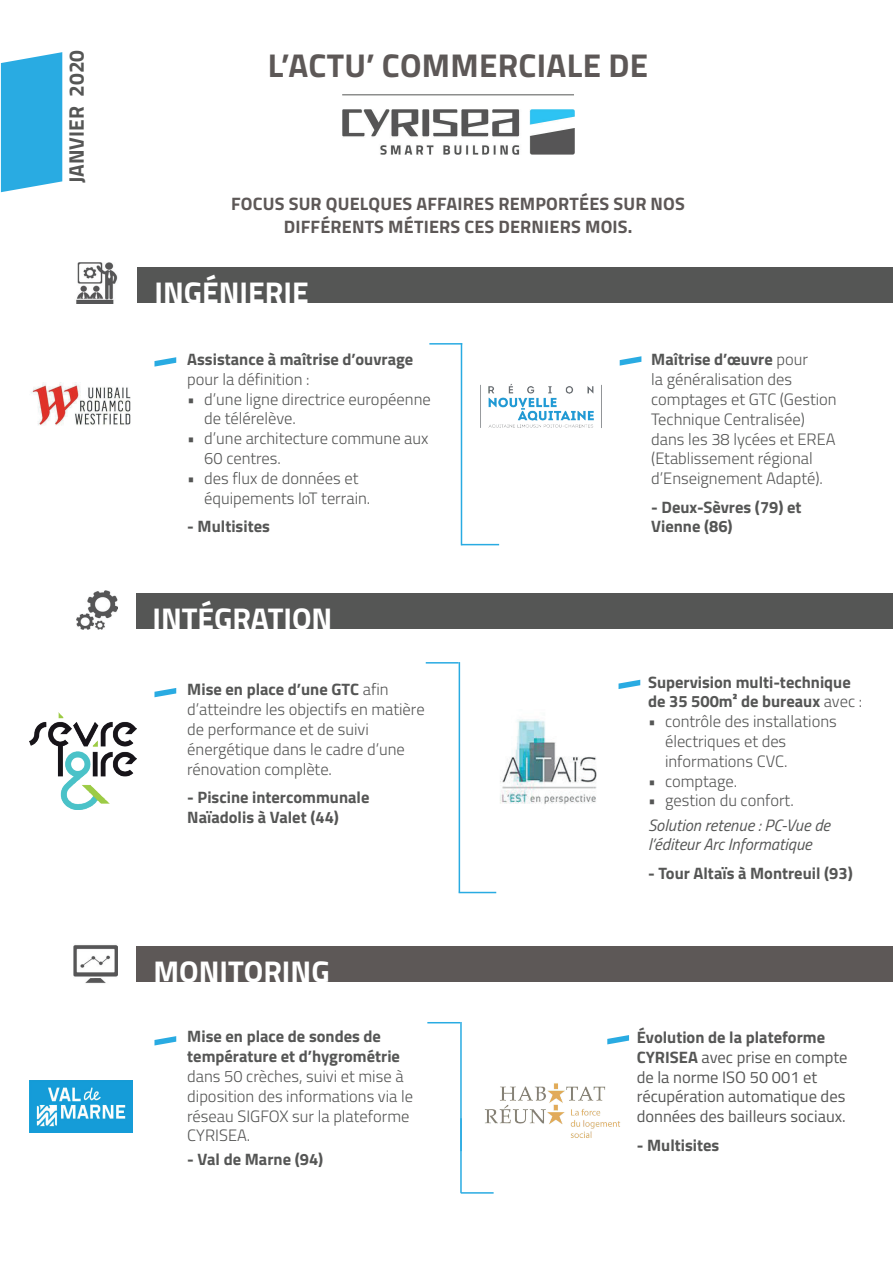
<style>
.page{position:relative;width:893px;height:1263px;background:#fff}
.page>*{position:absolute;margin:0;border:0;box-sizing:border-box;transform-origin:0 0}
.t1{font:700 33px "Titillium";letter-spacing:.01em;color:#5d5857}
.t2{font:700 30px "Titillium";color:#fff}
.t3{font:700 21px "Titillium";color:#555655}
.t4{font:700 18px/22.5px "Titillium";letter-spacing:.01em;color:#5d5857;text-align:center}
.t5{font:300 16.5px/19.8px "Titillium";color:#555655}
.t6{font:700 16.5px/19.8px "Titillium";color:#555655}
.t7{font:16.5px/19.8px "Titillium";color:#555655}
.t8{font:italic 16.5px/19.8px "Titillium";color:#555655}
.s1{font-weight:700}
.s2{font-weight:300}
</style>
<div class="page">
<div style="left:137px;top:268px;width:756px;height:35px;background:#555655"></div>
<img style="left:342px;top:109px;width:232px;height:45px">
<hr style="left:342px;top:94px;width:232px;height:1px;background:#555655">
<svg style="left:1px;top:52px;width:61px;height:140px;background:#39b1e4"></svg>
<img style="left:76px;top:263px;width:42px;height:40px">
<div style="left:136px;top:593px;width:757px;height:35px;background:#555655"></div>
<div style="left:136px;top:946px;width:757px;height:35px;background:#5d5857"></div>
<img style="left:77px;top:590px;width:40px;height:40px">
<img style="left:73px;top:945px;width:44px;height:39px">
<svg style="left:154px;top:1036px;width:22px;height:9px"></svg>
<hr style="left:427px;top:1022px;width:33px;height:1px;background:#29abe2">
<hr style="left:460px;top:1022px;width:2px;height:171px;background:#29abe2">
<hr style="left:461px;top:1192px;width:33px;height:2px;background:#29abe2">
<svg style="left:620px;top:356px;width:21px;height:10px"></svg>
<svg style="left:154px;top:357px;width:22px;height:10px"></svg>
<hr style="left:429px;top:343px;width:33px;height:2px;background:#29abe2">
<hr style="left:461px;top:343px;width:1px;height:202px;background:#29abe2">
<hr style="left:461px;top:544px;width:38px;height:1px;background:#29abe2">
<svg style="left:154px;top:688px;width:22px;height:9px"></svg>
<hr style="left:426px;top:662px;width:33px;height:1px;background:#29abe2">
<hr style="left:459px;top:662px;width:1px;height:230px;background:#29abe2">
<hr style="left:459px;top:892px;width:37px;height:1px;background:#29abe2">
<img style="left:480px;top:384px;width:122px;height:44px">
<img style="left:31px;top:382px;width:100px;height:44px">
<img style="left:30px;top:1081px;width:103px;height:51px">
<svg style="left:618px;top:680px;width:22px;height:9px"></svg>
<img style="left:500px;top:719px;width:97px;height:85px">
<img style="left:484px;top:1083px;width:137px;height:55px">
<svg style="left:607px;top:1035px;width:22px;height:9px"></svg>
<img style="left:30px;top:712px;width:107px;height:97px">
<p class="t3" style="left:60px;top:183px;width:135px;rotate:-90deg">JANVIER 2020</p>
<h1 class="t1" style="left:268px;top:40px;width:382px">L’ACTU’ COMMERCIALE DE</h1>
<p class="t4" style="left:231px;top:192px;width:455px">FOCUS SUR QUELQUES AFFAIRES REMPORTÉES SUR NOS<br>DIFFÉRENTS MÉTIERS CES DERNIERS MOIS.</p>
<h2 class="t2" style="left:154px;top:270px;width:156px">INGÉNIERIE</h2>
<p class="t6" style="left:187px;top:348px;width:228px">Assistance à maîtrise d’ouvrage</p>
<p class="t5" style="left:187px;top:368px;width:124px">pour la définition :</p>
<p class="t5" style="left:204px;top:388px;width:228px;text-indent:-17px">• d’une ligne directrice européenne de télérelève.</p>
<p class="t5" style="left:204px;top:428px;width:226px;text-indent:-17px">• d’une architecture commune aux<br>60 centres.</p>
<p class="t5" style="left:204px;top:467px;width:168px;text-indent:-17px">• des flux de données et équipements IoT terrain.</p>
<p class="t6" style="left:187px;top:515px;width:84px">- Multisites</p>
<h2 class="t2" style="left:152px;top:595px;width:181px">INTÉGRATION</h2>
<p class="t5" style="left:187px;top:679px;width:239px"><span class="s1">Mise en place d’une GTC</span> afin d’atteindre les objectifs en matière de performance et de suivi énergétique dans le cadre d’une rénovation complète.</p>
<p class="t6" style="left:187px;top:786px;width:184px">- Piscine intercommunale<br>Naïadolis à Valet (44)</p>
<h2 class="t2" style="left:154px;top:948px;width:178px">MONITORING</h2>
<p class="t6" style="left:187px;top:1026px;width:214px">Mise en place de sondes de température et d’hygrométrie</p>
<p class="t5" style="left:187px;top:1065px;width:227px">dans 50 crèches, suivi et mise à diposition des informations via le réseau SIGFOX sur la plateforme<br>CYRISEA.</p>
<p class="t6" style="left:187px;top:1149px;width:138px">- Val de Marne (94)</p>
<p class="t5" style="left:651px;top:349px;width:187px"><span class="s1">Maîtrise d’œuvre</span> pour<br>la généralisation des comptages et GTC (Gestion<br>Technique Centralisée) dans les 38 lycées et EREA (Etablissement régional d’Enseignement Adapté).</p>
<p class="t6" style="left:651px;top:496px;width:152px">- Deux-Sèvres (79) et<br>Vienne (86)</p>
<p class="t6" style="left:648px;top:671px;width:216px">Supervision multi-technique de 35 500m² de bureaux <span class="s2">avec :</span></p>
<p class="t5" style="left:665px;top:711px;width:173px;text-indent:-17px">• contrôle des installations électriques et des informations CVC.</p>
<p class="t5" style="left:648px;top:770px;width:91px">• comptage.</p>
<p class="t5" style="left:648px;top:790px;width:147px">• gestion du confort.</p>
<p class="t8" style="left:648px;top:814px;width:184px">Solution retenue : PC-Vue de l’éditeur Arc Informatique</p>
<p class="t6" style="left:648px;top:862px;width:206px">- Tour Altaïs à Montreuil (93)</p>
<p class="t7" style="left:637px;top:1026px;width:212px"><span class="s1">Évolution de la plateforme<br>CYRISEA</span> avec prise en compte de la norme ISO 50 001 et récupération automatique des données des bailleurs sociaux.</p>
<p class="t6" style="left:637px;top:1134px;width:84px">- Multisites</p>
</div>
